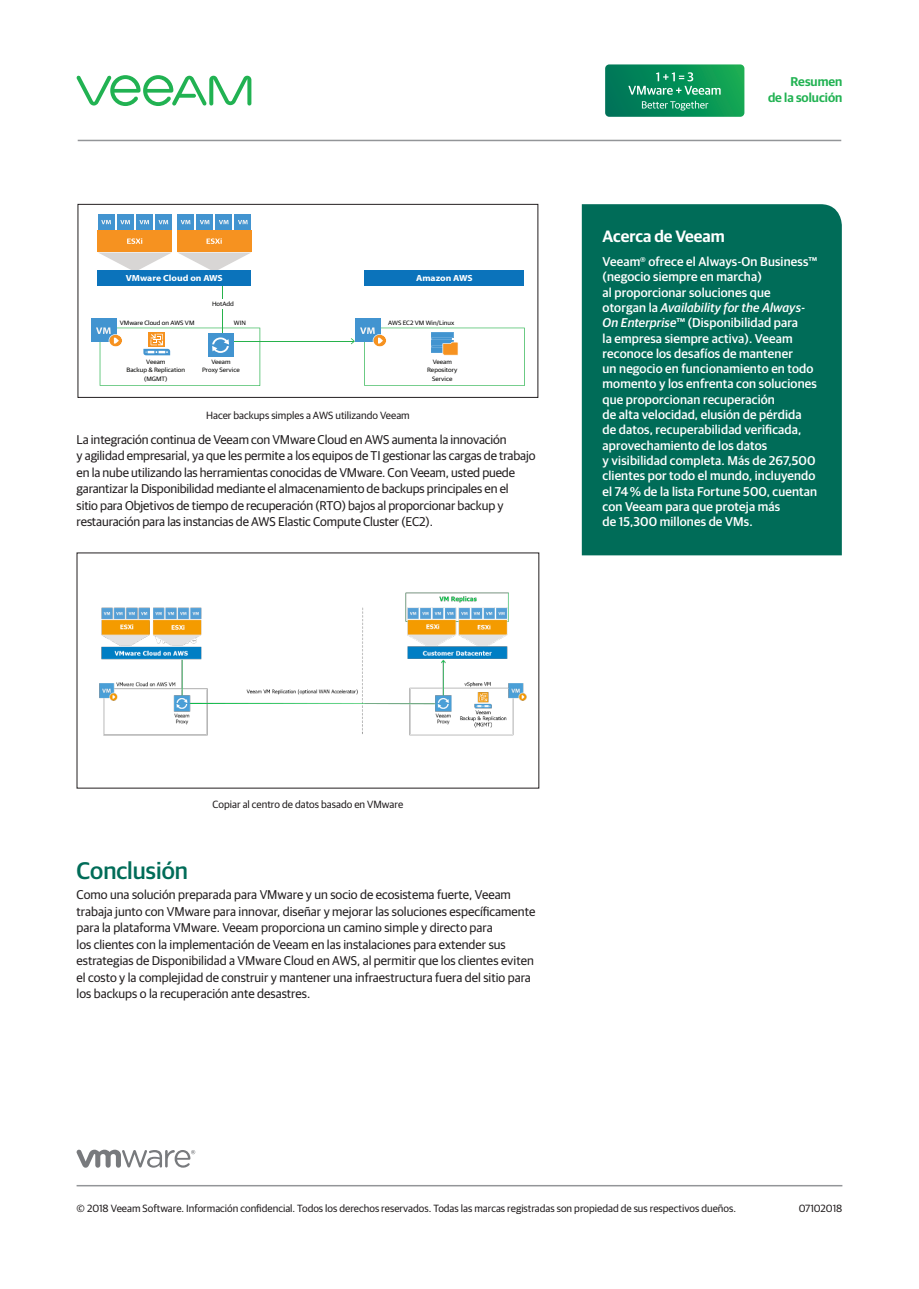
<style>
.page{position:relative;width:919px;height:1289px;background:#fff}
.page>*{position:absolute;margin:0;border:0;box-sizing:border-box;transform-origin:0 0}
.Subtitle_2_level{font:500 24px "Guardian Sans";color:#006c58}
.White_basic_body_tex{font:600 16.5px "Guardian Sans";color:#fff}
.Basic_body_text{font:12.75px/16.5px "Guardian Sans";letter-spacing:-.01em;color:#231f20}
.White_basic_body_tex-2{font:500 12.75px/15.3px "Guardian Sans";letter-spacing:.01em;color:#fff}
.t1{font:600 12.75px/16.5px "Guardian Sans";color:#21b252;text-align:right}
.Date{font:10.5px "Guardian Sans";color:#231f20}
.t2{font:700 8.85px "Myriad Pro";color:#fff;scale:1.08 1}
.t3{font:6.3px/8.1px "Guardian Sans";color:#050504;text-align:center;scale:1.08 1}
.s1{font-style:italic}
</style>
<div class="page">
<hr style="left:78px;top:140px;width:763px;height:1px;background:#939598">
<hr style="left:77px;top:1184px;width:765px;height:2px;background:#939598">
<svg style="left:76px;top:75px;width:175px;height:31px"></svg>
<svg style="left:605px;top:64px;width:139px;height:53px;background:#1b9765"></svg>
<svg style="left:77px;top:1149px;width:118px;height:18px"></svg>
<div style="left:581px;top:204px;width:260px;height:351px;background:#006c58"></div>
<hr style="left:222px;top:286px;width:1px;height:57px;background:#27b24b">
<hr style="left:223px;top:341px;width:131px;height:1px;background:#27b24b">
<div style="left:91px;top:319px;width:25px;height:23px;background:#4294d0"></div>
<svg style="left:96px;top:327px;width:164px;height:59px"></svg>
<div style="left:98px;top:214px;width:17px;height:16px;background:#4294d0"></div>
<svg style="left:101px;top:220px;width:10px;height:4px"></svg>
<div style="left:117px;top:214px;width:17px;height:16px;background:#4294d0"></div>
<svg style="left:120px;top:220px;width:10px;height:4px"></svg>
<div style="left:136px;top:214px;width:17px;height:16px;background:#4294d0"></div>
<svg style="left:139px;top:220px;width:10px;height:4px"></svg>
<div style="left:155px;top:214px;width:17px;height:16px;background:#4294d0"></div>
<svg style="left:158px;top:220px;width:10px;height:4px"></svg>
<div style="left:98px;top:230px;width:74px;height:22px;background:#f69220"></div>
<svg style="left:127px;top:238px;width:15px;height:6px"></svg>
<svg style="left:98px;top:252px;width:153px;height:18px"></svg>
<div style="left:177px;top:214px;width:17px;height:16px;background:#4294d0"></div>
<svg style="left:181px;top:220px;width:9px;height:4px"></svg>
<div style="left:196px;top:214px;width:17px;height:16px;background:#4294d0"></div>
<svg style="left:200px;top:220px;width:9px;height:4px"></svg>
<div style="left:215px;top:214px;width:17px;height:16px;background:#4294d0"></div>
<svg style="left:219px;top:220px;width:9px;height:4px"></svg>
<div style="left:234px;top:214px;width:17px;height:16px;background:#4294d0"></div>
<svg style="left:238px;top:220px;width:9px;height:4px"></svg>
<div style="left:177px;top:230px;width:74px;height:22px;background:#f69220"></div>
<svg style="left:206px;top:238px;width:16px;height:6px"></svg>
<div style="left:98px;top:270px;width:153px;height:16px;background:#0b73bb"></div>
<div style="left:364px;top:270px;width:160px;height:16px;background:#0b73bb"></div>
<div style="left:355px;top:319px;width:25px;height:23px;background:#4294d0"></div>
<svg style="left:351px;top:327px;width:173px;height:59px"></svg>
<div style="left:214px;top:299px;width:17px;height:10px;background:#fff"></div>
<div style="left:78px;top:204px;width:460px;height:193px;border:1px solid #231f20"></div>
<img style="left:99px;top:592px;width:428px;height:144px">
<p class="t2" style="left:126px;top:272px;width:91px">VMware Cloud on AWS</p>
<p class="t2" style="left:416px;top:272px;width:54px">Amazon AWS</p>
<p class="t3" style="left:212px;top:299px;width:22px">HotAdd</p>
<p class="t3" style="left:120px;top:319px;width:71px">VMware Cloud on AWS VM</p>
<p class="t3" style="left:234px;top:319px;width:13px">WIN</p>
<p class="t3" style="left:388px;top:319px;width:63px">AWS EC2 VM Win/Linux</p>
<p class="t3" style="left:126px;top:357px;width:56px">Veeam<br>Backup &amp; Replication (MGMT)</p>
<p class="t3" style="left:202px;top:357px;width:36px">Veeam<br>Proxy Service</p>
<p class="t3" style="left:427px;top:357px;width:30px">Veeam<br>Repository<br>Service</p>
<p class="Date" style="left:206px;top:407px;width:205px">Hacer backups simples a AWS utilizando Veeam</p>
<p class="Basic_body_text" style="left:77px;top:430px;width:460px">La integración continua de Veeam con VMware Cloud en AWS aumenta la innovación<br>y agilidad empresarial, ya que les permite a los equipos de TI gestionar las cargas de trabajo en la nube utilizando las herramientas conocidas de VMware. Con Veeam, usted puede garantizar la Disponibilidad mediante el almacenamiento de backups principales en el<br>sitio para Objetivos de tiempo de recuperación (RTO) bajos al proporcionar backup y restauración para las instancias de AWS Elastic Compute Cluster (EC2).</p>
<p class="t1" style="left:768px;top:72px;width:76px">Resumen<br>de la solución</p>
<p class="White_basic_body_tex" style="left:602px;top:224px;width:124px">Acerca de Veeam</p>
<p class="White_basic_body_tex-2" style="left:602px;top:253px;width:216px">Veeam® ofrece el Always-On Business™ (negocio siempre en marcha)<br>al proporcionar soluciones que otorgan la <span class="s1">Availability for the Always-On Enterprise</span>™ (Disponibilidad para<br>la empresa siempre activa). Veeam reconoce los desafíos de mantener<br>un negocio en funcionamiento en todo momento y los enfrenta con soluciones que proporcionan recuperación<br>de alta velocidad, elusión de pérdida de datos, recuperabilidad verificada, aprovechamiento de los datos<br>y visibilidad completa. Más de 267,500 clientes por todo el mundo, incluyendo el 74 % de la lista Fortune 500, cuentan con Veeam para que proteja más<br>de 15,300 millones de VMs.</p>
<p class="Date" style="left:212px;top:796px;width:192px">Copiar al centro de datos basado en VMware</p>
<p class="Subtitle_2_level" style="left:77px;top:852px;width:113px">Conclusión</p>
<p class="Basic_body_text" style="left:77px;top:885px;width:460px">Como una solución preparada para VMware y un socio de ecosistema fuerte, Veeam trabaja junto con VMware para innovar, diseñar y mejorar las soluciones específicamente para la plataforma VMware. Veeam proporciona un camino simple y directo para<br>los clientes con la implementación de Veeam en las instalaciones para extender sus estrategias de Disponibilidad a VMware Cloud en AWS, al permitir que los clientes eviten el costo y la complejidad de construir y mantener una infraestructura fuera del sitio para los backups o la recuperación ante desastres.</p>
<p class="Date" style="left:77px;top:1200px;width:661px">© 2018 Veeam Software. Información confidencial. Todos los derechos reservados. Todas las marcas registradas son propiedad de sus respectivos dueños.</p>
<p class="Date" style="left:798px;top:1200px;width:45px">07102018</p>
</div>
